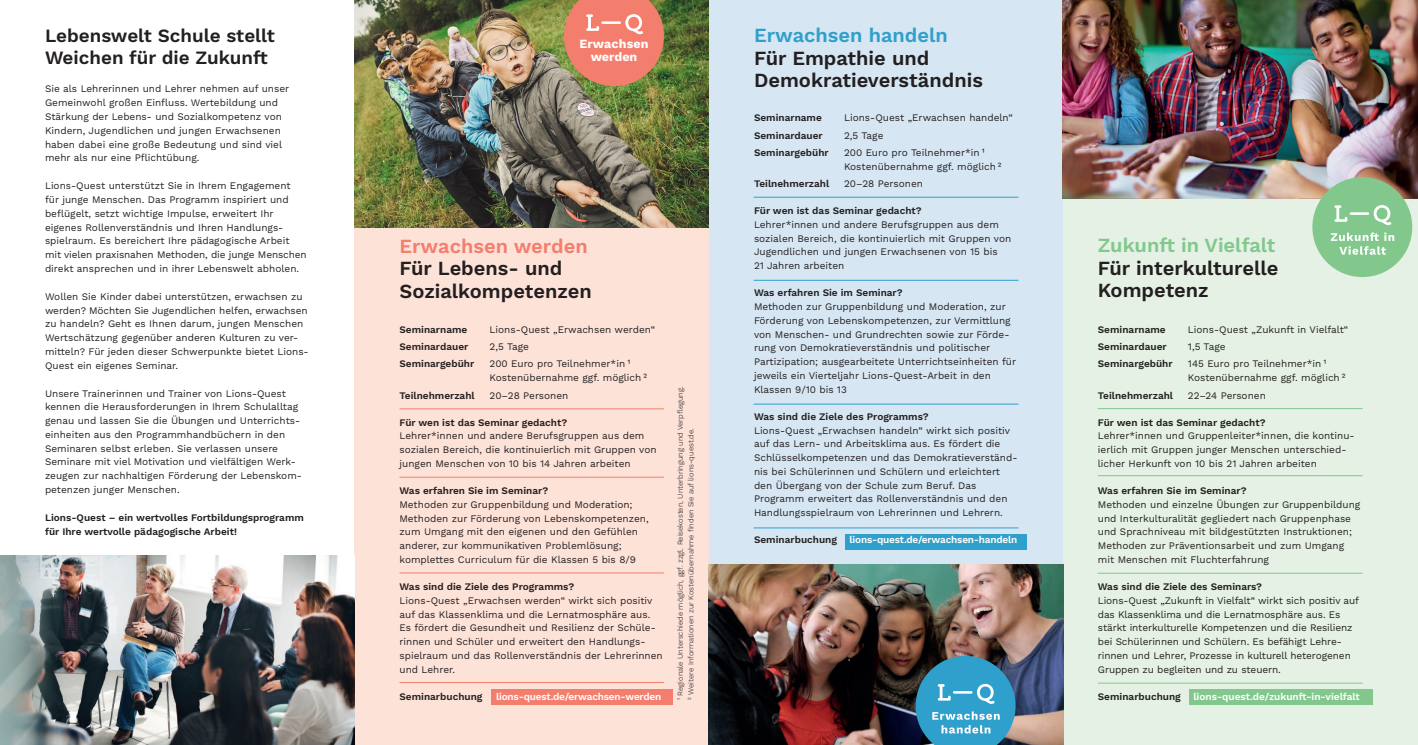
<style>
.page{position:relative;width:1418px;height:745px;background:#fff}
.page>*{position:absolute;margin:0;border:0;box-sizing:border-box;transform-origin:0 0}
.t1{font:600 20px/22.5px "Work Sans";color:#231f20}
.t2{font:600 18.75px/22.5px "Work Sans";color:#231f20}
.t3{font:700 12.5px "Work Sans";letter-spacing:.005em;color:#fff}
.t4{font:10px/13.8px "Work Sans";color:#231f20}
.t5{font:600 10px/13.8px "Work Sans";color:#231f20}
.t6{font:600 10px "Work Sans";letter-spacing:-.02em;color:#fff}
.t7{font:600 10px "Work Sans";color:#fff}
.t8{font:300 7.5px "Work Sans";color:#231f20}
.s1{color:#f37e6d}
.s2{font-weight:600}
.s3{color:#2fa0cb}
.s4{color:#82c88d}
</style>
<div class="page">
<div style="left:354px;top:0;width:355px;height:744px;background:#fde2d8"></div>
<div style="left:709px;top:0;width:354px;height:744px;background:#d6e6f2"></div>
<div style="left:1063px;top:0;width:354px;height:744px;background:#e4f1e4"></div>
<img style="left:1062px;top:0;width:355px;height:198px">
<img style="left:709px;top:564px;width:354px;height:180px">
<svg style="left:915px;top:655px;width:100px;height:89px;background:#4093b4"></svg>
<div style="left:1312px;top:177px;width:100px;height:100px;background:#82c88d;border-radius:50%"></div>
<hr style="left:1349px;top:212px;width:20px;height:3px;background:#fff">
<svg style="left:1334px;top:205px;width:13px;height:17px"></svg>
<svg style="left:1373px;top:205px;width:18px;height:20px"></svg>
<svg style="left:1330px;top:232px;width:64px;height:22px"></svg>
<img style="left:354px;top:0;width:355px;height:227px">
<hr style="left:399px;top:408px;width:265px;height:1px;background:#f37e6d">
<hr style="left:753px;top:197px;width:265px;height:1px;background:#2fa0cb">
<hr style="left:1097px;top:408px;width:265px;height:1px;background:#82c88d">
<hr style="left:1097px;top:475px;width:265px;height:1px;background:#82c88d">
<hr style="left:1097px;top:572px;width:265px;height:1px;background:#82c88d">
<hr style="left:1097px;top:682px;width:265px;height:1px;background:#82c88d">
<hr style="left:753px;top:280px;width:265px;height:1px;background:#2fa0cb">
<hr style="left:753px;top:403px;width:265px;height:1px;background:#2fa0cb">
<hr style="left:753px;top:527px;width:265px;height:1px;background:#2fa0cb">
<hr style="left:399px;top:476px;width:265px;height:1px;background:#f37e6d">
<hr style="left:399px;top:572px;width:265px;height:1px;background:#f37e6d">
<hr style="left:399px;top:681px;width:265px;height:1px;background:#f37e6d">
<svg style="left:564px;top:0;width:100px;height:86px;background:#de846b"></svg>
<div style="left:491px;top:688px;width:181px;height:16px;background:#f37e6d"></div>
<div style="left:845px;top:534px;width:181px;height:15px;background:#2fa0cb"></div>
<div style="left:1189px;top:688px;width:183px;height:16px;background:#82c88d"></div>
<img style="left:0;top:555px;width:354px;height:189px">
<p class="t2" style="left:45px;top:25px;width:231px">Lebenswelt Schule stellt<br>Weichen für die Zukunft</p>
<p class="t4" style="left:45px;top:82px;width:246px">Sie als Lehrerinnen und Lehrer nehmen auf unser Gemeinwohl großen Einfluss. Wertebildung und Stärkung der Lebens- und Sozialkompetenz von Kindern, Jugendlichen und jungen Erwachsenen haben dabei eine große Bedeutung und sind viel mehr als nur eine Pflichtübung.</p>
<p class="t4" style="left:45px;top:179px;width:263px">Lions-Quest unterstützt Sie in Ihrem Engagement für junge Menschen. Das Programm inspiriert und beflügelt, setzt wichtige Impulse, erweitert Ihr eigenes Rollenverständnis und Ihren Handlungs&shy;spielraum. Es bereichert Ihre pädagogische Arbeit mit vielen praxisnahen Methoden, die junge Menschen direkt ansprechen und in ihrer Lebenswelt abholen.</p>
<p class="t4" style="left:45px;top:290px;width:265px">Wollen Sie Kinder dabei unterstützen, erwachsen zu werden? Möchten Sie Jugendlichen helfen, erwachsen zu handeln? Geht es Ihnen darum, jungen Menschen Wertschätzung gegenüber anderen Kulturen zu ver&shy;mitteln? Für jeden dieser Schwerpunkte bietet Lions-Quest ein eigenes Seminar.</p>
<p class="t4" style="left:45px;top:386px;width:258px">Unsere Trainerinnen und Trainer von Lions-Quest kennen die Herausforderungen in Ihrem Schulalltag genau und lassen Sie die Übungen und Unterrichts&shy;einheiten aus den Programmhandbüchern in den Seminaren selbst erleben. Sie verlassen unsere Seminare mit viel Motivation und vielfältigen Werk&shy;zeugen zur nachhaltigen Förderung der Lebenskom&shy;petenzen junger Menschen.</p>
<p class="t5" style="left:45px;top:510px;width:260px">Lions-Quest – ein wertvolles Fortbildungsprogramm für Ihre wertvolle pädagogische Arbeit!</p>
<p class="t3" style="left:579px;top:36px;width:71px">Erwachsen</p>
<p class="t3" style="left:590px;top:50px;width:48px">werden</p>
<p class="t1" style="left:399px;top:235px;width:194px"><span class="s1">Erwachsen werden<br></span>Für Lebens- und<br>Sozialkompetenzen</p>
<p class="t5" style="left:399px;top:323px;width:69px">Seminarname</p>
<p class="t4" style="left:489px;top:323px;width:167px">Lions-Quest „Erwachsen werden“</p>
<p class="t5" style="left:399px;top:340px;width:70px">Seminardauer</p>
<p class="t4" style="left:489px;top:340px;width:41px">2,5 Tage</p>
<p class="t5" style="left:399px;top:357px;width:76px">Seminargebühr</p>
<p class="t4" style="left:489px;top:357px;width:159px">200 Euro pro Teilnehmer*in ¹<br>Kostenübernahme ggf. möglich ²</p>
<p class="t5" style="left:399px;top:388px;width:77px">Teilnehmerzahl</p>
<p class="t4" style="left:489px;top:388px;width:80px">20–28 Personen</p>
<p class="t4" style="left:399px;top:415px;width:259px"><span class="s2">Für wen ist das Seminar gedacht?<br></span>Lehrer*innen und andere Berufsgruppen aus dem sozialen Bereich, die kontinuierlich mit Gruppen von jungen Menschen von 10 bis 14 Jahren arbeiten</p>
<p class="t4" style="left:399px;top:484px;width:251px"><span class="s2">Was erfahren Sie im Seminar?<br></span>Methoden zur Gruppenbildung und Moderation; Methoden zur Förderung von Lebenskompetenzen, zum Umgang mit den eigenen und den Gefühlen anderer, zur kommunikativen Problemlösung; komplettes Curriculum für die Klassen 5 bis 8/9</p>
<p class="t4" style="left:399px;top:579px;width:265px"><span class="s2">Was sind die Ziele des Programms?<br></span>Lions-Quest „Erwachsen werden“ wirkt sich positiv auf das Klassenklima und die Lernatmosphäre aus.<br>Es fördert die Gesundheit und Resilienz der Schüle&shy;rinnen und Schüler und erweitert den Handlungs&shy;spielraum und das Rollenverständnis der Lehrerinnen und Lehrer.</p>
<p class="t5" style="left:399px;top:689px;width:85px">Seminarbuchung</p>
<p class="t6" style="left:496px;top:690px;width:167px">lions-quest.de/erwachsen-werden</p>
<p class="t8" style="left:675px;top:699px;width:314px;rotate:-90deg">¹ Regionale Unterschiede möglich, ggf. zzgl. Reisekosten, Unterbringung und Verpflegung.</p>
<p class="t8" style="left:686px;top:699px;width:272px;rotate:-90deg">² Weitere Informationen zur Kostenübernahme finden Sie auf lions-quest.de.</p>
<p class="t1" style="left:754px;top:25px;width:230px"><span class="s3">Erwachsen handeln<br></span>Für Empathie und<br>Demokratieverständnis</p>
<p class="t5" style="left:754px;top:111px;width:69px">Seminarname</p>
<p class="t4" style="left:844px;top:111px;width:170px">Lions-Quest „Erwachsen handeln“</p>
<p class="t5" style="left:754px;top:129px;width:70px">Seminardauer</p>
<p class="t4" style="left:844px;top:129px;width:41px">2,5 Tage</p>
<p class="t5" style="left:754px;top:146px;width:76px">Seminargebühr</p>
<p class="t4" style="left:844px;top:146px;width:159px">200 Euro pro Teilnehmer*in ¹<br>Kostenübernahme ggf. möglich ²</p>
<p class="t5" style="left:754px;top:177px;width:77px">Teilnehmerzahl</p>
<p class="t4" style="left:844px;top:177px;width:80px">20–28 Personen</p>
<p class="t4" style="left:754px;top:204px;width:259px"><span class="s2">Für wen ist das Seminar gedacht?<br></span>Lehrer*innen und andere Berufsgruppen aus dem sozialen Bereich, die kontinuierlich mit Gruppen von Jugendlichen und jungen Erwachsenen von 15 bis<br>21 Jahren arbeiten</p>
<p class="t4" style="left:754px;top:286px;width:264px"><span class="s2">Was erfahren Sie im Seminar?<br></span>Methoden zur Gruppenbildung und Moderation, zur Förderung von Lebenskompetenzen, zur Vermittlung von Menschen- und Grundrechten sowie zur Förde&shy;rung von Demokratieverständnis und politischer Partizipation; ausgearbeitete Unterrichtseinheiten für jeweils ein Vierteljahr Lions-Quest-Arbeit in den Klassen 9/10 bis 13</p>
<p class="t4" style="left:754px;top:409px;width:265px"><span class="s2">Was sind die Ziele des Programms?<br></span>Lions-Quest „Erwachsen handeln“ wirkt sich positiv auf das Lern- und Arbeitsklima aus. Es fördert die Schlüsselkompetenzen und das Demokratieverständ&shy;nis bei Schülerinnen und Schülern und erleichtert den Übergang von der Schule zum Beruf. Das Programm erweitert das Rollenverständnis und den Handlungsspielraum von Lehrerinnen und Lehrern.</p>
<p class="t5" style="left:754px;top:533px;width:85px">Seminarbuchung</p>
<p class="t6" style="left:849px;top:533px;width:169px">lions-quest.de/erwachsen-handeln</p>
<p class="t1" style="left:1097px;top:235px;width:182px"><span class="s4">Zukunft in Vielfalt<br></span>Für interkulturelle<br>Kompetenz</p>
<p class="t5" style="left:1097px;top:323px;width:69px">Seminarname</p>
<p class="t4" style="left:1187px;top:323px;width:162px">Lions-Quest „Zukunft in Vielfalt“</p>
<p class="t5" style="left:1097px;top:340px;width:70px">Seminardauer</p>
<p class="t4" style="left:1187px;top:340px;width:39px">1,5 Tage</p>
<p class="t5" style="left:1097px;top:357px;width:76px">Seminargebühr</p>
<p class="t4" style="left:1187px;top:357px;width:159px">145 Euro pro Teilnehmer*in ¹<br>Kostenübernahme ggf. möglich ²</p>
<p class="t5" style="left:1097px;top:388px;width:77px">Teilnehmerzahl</p>
<p class="t4" style="left:1187px;top:388px;width:79px">22–24 Personen</p>
<p class="t4" style="left:1097px;top:415px;width:258px"><span class="s2">Für wen ist das Seminar gedacht?<br></span>Lehrer*innen und Gruppenleiter*innen, die kontinu&shy;ierlich mit Gruppen junger Menschen unterschied&shy;licher Herkunft von 10 bis 21 Jahren arbeiten</p>
<p class="t4" style="left:1097px;top:484px;width:264px"><span class="s2">Was erfahren Sie im Seminar?<br></span>Methoden und einzelne Übungen zur Gruppenbildung und Interkulturalität gegliedert nach Gruppenphase und Sprachniveau mit bildgestützten Instruktionen; Methoden zur Präventionsarbeit und zum Umgang mit Menschen mit Fluchterfahrung</p>
<p class="t4" style="left:1097px;top:579px;width:263px"><span class="s2">Was sind die Ziele des Seminars?<br></span>Lions-Quest „Zukunft in Vielfalt“ wirkt sich positiv auf das Klassenklima und die Lernatmosphäre aus. Es stärkt interkulturelle Kompetenzen und die Resilienz bei Schülerinnen und Schülern. Es befähigt Lehre&shy;rinnen und Lehrer, Prozesse in kulturell heterogenen Gruppen zu begleiten und zu steuern.</p>
<p class="t5" style="left:1097px;top:689px;width:85px">Seminarbuchung</p>
<p class="t7" style="left:1193px;top:690px;width:168px">lions-quest.de/zukunft-in-vielfalt</p>
</div>
